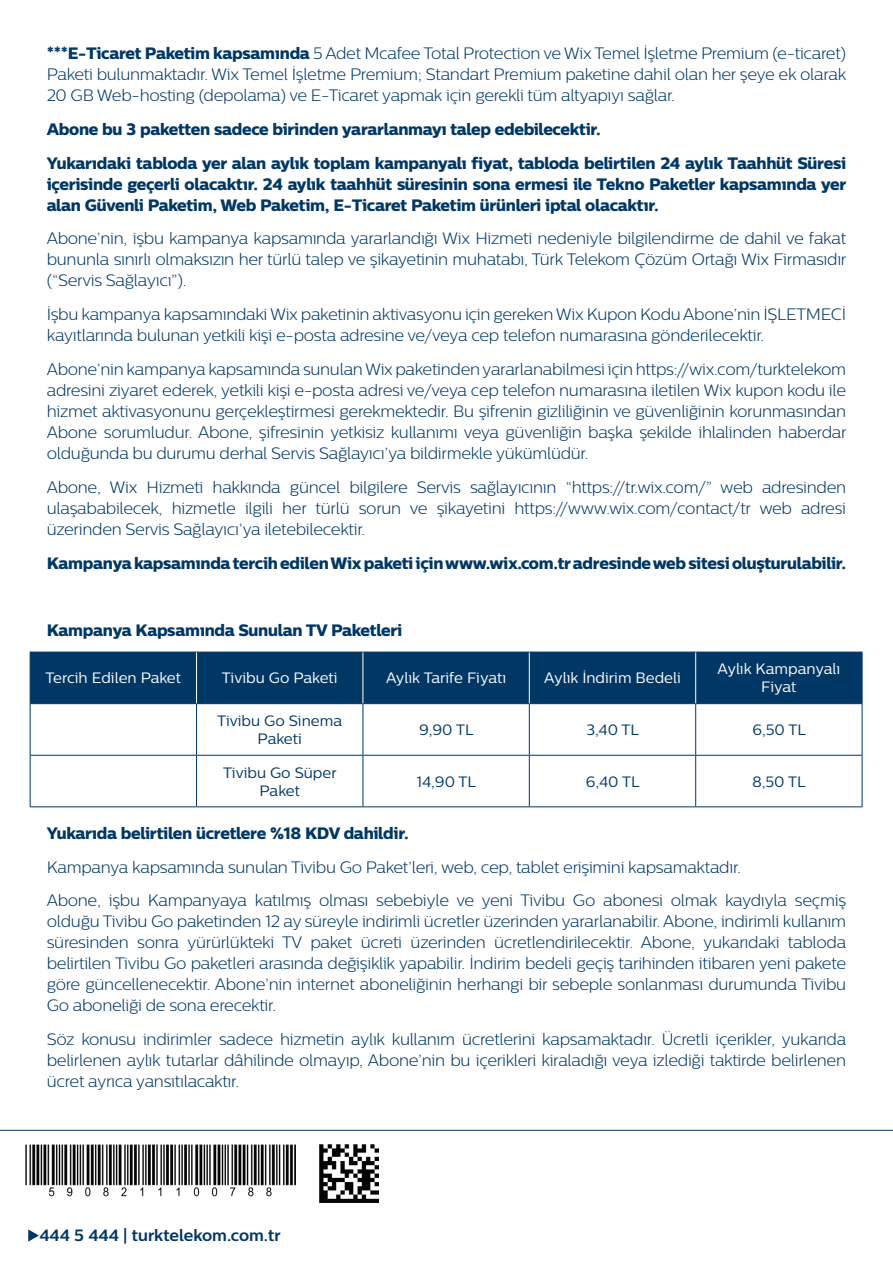
<style>
.page{position:relative;width:893px;height:1263px;background:#fff}
.page>*{position:absolute;margin:0;border:0;box-sizing:border-box;transform-origin:0 0}
.t1{font:300 16.5px/21px "Centrale Sans";letter-spacing:-.02em;color:#003765;text-align:justify}
.t2{font:16.5px/33.8px "Centrale Sans X Bold";letter-spacing:-.02em;color:#003765}
.t3{font:700 16.35px "Centrale Sans";color:#003765}
.t4{font:15px/18px "Centrale Sans";color:#fff;text-align:center}
.t5{font:15px/18px "Centrale Sans";color:#003765;text-align:center}
.s1{font-family:"Centrale Sans X Bold";font-weight:400}
</style>
<div class="page">
<svg style="left:28px;top:1229px;width:11px;height:13px"></svg>
<hr style="left:0;top:1130px;width:893px;height:1px;background:#003765">
<img style="left:26px;top:1144px;width:270px;height:53px">
<img style="left:320px;top:1144px;width:58px;height:59px">
<div style="left:31px;top:653px;width:831px;height:50px;background:#003765"></div>
<hr style="left:30px;top:652px;width:167px;height:1px;background:#003765">
<hr style="left:30px;top:652px;width:1px;height:51px;background:#003765">
<hr style="left:197px;top:652px;width:166px;height:1px;background:#003765">
<hr style="left:363px;top:652px;width:166px;height:1px;background:#003765">
<hr style="left:529px;top:652px;width:167px;height:1px;background:#003765">
<hr style="left:696px;top:652px;width:166px;height:1px;background:#003765">
<hr style="left:862px;top:652px;width:1px;height:51px;background:#003765">
<hr style="left:30px;top:703px;width:167px;height:1px;background:#003765">
<hr style="left:30px;top:704px;width:1px;height:51px;background:#003765">
<hr style="left:197px;top:703px;width:166px;height:1px;background:#003765">
<hr style="left:196px;top:704px;width:1px;height:51px;background:#003765">
<hr style="left:363px;top:703px;width:166px;height:1px;background:#003765">
<hr style="left:363px;top:704px;width:1px;height:51px;background:#003765">
<hr style="left:529px;top:703px;width:167px;height:1px;background:#003765">
<hr style="left:529px;top:704px;width:1px;height:51px;background:#003765">
<hr style="left:696px;top:703px;width:166px;height:1px;background:#003765">
<hr style="left:695px;top:704px;width:1px;height:51px;background:#003765">
<hr style="left:862px;top:704px;width:1px;height:51px;background:#003765">
<hr style="left:30px;top:755px;width:167px;height:1px;background:#003765">
<hr style="left:30px;top:756px;width:1px;height:50px;background:#003765">
<hr style="left:197px;top:755px;width:166px;height:1px;background:#003765">
<hr style="left:196px;top:756px;width:1px;height:50px;background:#003765">
<hr style="left:363px;top:755px;width:166px;height:1px;background:#003765">
<hr style="left:363px;top:756px;width:1px;height:50px;background:#003765">
<hr style="left:529px;top:755px;width:167px;height:1px;background:#003765">
<hr style="left:529px;top:756px;width:1px;height:50px;background:#003765">
<hr style="left:696px;top:755px;width:166px;height:1px;background:#003765">
<hr style="left:695px;top:756px;width:1px;height:50px;background:#003765">
<hr style="left:862px;top:756px;width:1px;height:50px;background:#003765">
<hr style="left:30px;top:806px;width:167px;height:1px;background:#003765">
<hr style="left:197px;top:806px;width:166px;height:1px;background:#003765">
<hr style="left:363px;top:806px;width:166px;height:1px;background:#003765">
<hr style="left:529px;top:806px;width:167px;height:1px;background:#003765">
<hr style="left:696px;top:806px;width:166px;height:1px;background:#003765">
<hr style="left:196px;top:652px;width:1px;height:51px;background:#fff">
<hr style="left:363px;top:652px;width:1px;height:51px;background:#fff">
<hr style="left:529px;top:652px;width:1px;height:51px;background:#fff">
<hr style="left:695px;top:652px;width:1px;height:51px;background:#fff">
<p class="t1" style="left:47px;top:43px;width:801px"><span class="s1">***E-Ticaret Paketim kapsamında</span> 5 Adet Mcafee Total Protection ve Wix Temel İşletme Premium (e-ticaret)<br>Paketi bulunmaktadır. Wix Temel İşletme Premium; Standart Premium paketine dahil olan her şeye ek olarak 20 GB Web-hosting (depolama) ve E-Ticaret yapmak için gerekli tüm altyapıyı sağlar.</p>
<p class="t2" style="left:47px;top:112px;width:801px">Abone bu 3 paketten sadece birinden yararlanmayı talep edebilecektir.<br>Yukarıdaki tabloda yer alan aylık toplam kampanyalı fiyat, tabloda belirtilen 24 aylık Taahhüt Süresi</p>
<p class="t2" style="left:47px;top:173px;width:801px;line-height:21px">içerisinde geçerli olacaktır. 24 aylık taahhüt süresinin sona ermesi ile Tekno Paketler kapsamında yer alan Güvenli Paketim, Web Paketim, E-Ticaret Paketim ürünleri iptal olacaktır.</p>
<p class="t1" style="left:47px;top:228px;width:801px">Abone’nin, işbu kampanya kapsamında yararlandığı Wix Hizmeti nedeniyle bilgilendirme de dahil ve fakat bununla sınırlı olmaksızın her türlü talep ve şikayetinin muhatabı, Türk Telekom Çözüm Ortağı Wix Firmasıdır (“Servis Sağlayıcı”).</p>
<p class="t1" style="left:47px;top:304px;width:801px">İşbu kampanya kapsamındaki Wix paketinin aktivasyonu için gereken Wix Kupon Kodu Abone’nin İŞLETMECİ kayıtlarında bulunan yetkili kişi e-posta adresine ve/veya cep telefon numarasına gönderilecektir.</p>
<p class="t1" style="left:47px;top:359px;width:801px">Abone’nin kampanya kapsamında sunulan Wix paketinden yararlanabilmesi için https://wix.com/turktelekom adresini ziyaret ederek, yetkili kişi e-posta adresi ve/veya cep telefon numarasına iletilen Wix kupon kodu ile hizmet aktivasyonunu gerçekleştirmesi gerekmektedir. Bu şifrenin gizliliğinin ve güvenliğinin korunmasından Abone sorumludur. Abone, şifresinin yetkisiz kullanımı veya güvenliğin başka şekilde ihlalinden haberdar olduğunda bu durumu derhal Servis Sağlayıcı’ya bildirmekle yükümlüdür.</p>
<p class="t1" style="left:47px;top:476px;width:801px">Abone, Wix Hizmeti hakkında güncel bilgilere Servis sağlayıcının “https://tr.wix.com/” web adresinden ulaşababilecek, hizmetle ilgili her türlü sorun ve şikayetini https://www.wix.com/contact/tr web adresi üzerinden Servis Sağlayıcı’ya iletebilecektir.</p>
<p class="t2" style="left:47px;top:546px;width:801px">Kampanya kapsamında tercih edilen Wix paketi için www.wix.com.tr adresinde web sitesi oluşturulabilir.</p>
<p class="t2" style="left:47px;top:613px;width:357px">Kampanya Kapsamında Sunulan TV Paketleri</p>
<p class="t4" style="left:46px;top:669px;width:137px">Tercih Edilen Paket</p>
<p class="t4" style="left:222px;top:669px;width:117px">Tivibu Go Paketi</p>
<p class="t4" style="left:386px;top:669px;width:122px">Aylık Tarife Fiyatı</p>
<p class="t4" style="left:544px;top:669px;width:138px">Aylık İndirim Bedeli</p>
<p class="t4" style="left:717px;top:660px;width:124px">Aylık Kampanyalı<br>Fiyat</p>
<p class="t5" style="left:217px;top:712px;width:126px">Tivibu Go Sinema<br>Paketi</p>
<p class="t5" style="left:419px;top:721px;width:56px">9,90 TL</p>
<p class="t5" style="left:586px;top:721px;width:54px">3,40 TL</p>
<p class="t5" style="left:752px;top:721px;width:55px">6,50 TL</p>
<p class="t5" style="left:223px;top:763px;width:115px">Tivibu Go Süper<br>Paket</p>
<p class="t5" style="left:417px;top:772px;width:61px">14,90 TL</p>
<p class="t5" style="left:586px;top:772px;width:55px">6,40 TL</p>
<p class="t5" style="left:752px;top:772px;width:55px">8,50 TL</p>
<p class="t2" style="left:47px;top:816px;width:363px">Yukarıda belirtilen ücretlere %18 KDV dahildir.</p>
<p class="t1" style="left:47px;top:850px;width:801px;line-height:33.8px">Kampanya kapsamında sunulan Tivibu Go Paket’leri, web, cep, tablet erişimini kapsamaktadır.<br>Abone, işbu Kampanyaya katılmış olması sebebiyle ve yeni Tivibu Go abonesi olmak kaydıyla seçmiş</p>
<p class="t1" style="left:47px;top:911px;width:801px">olduğu Tivibu Go paketinden 12 ay süreyle indirimli ücretler üzerinden yararlanabilir. Abone, indirimli kullanım süresinden sonra yürürlükteki TV paket ücreti üzerinden ücretlendirilecektir. Abone, yukarıdaki tabloda belirtilen Tivibu Go paketleri arasında değişiklik yapabilir. İndirim bedeli geçiş tarihinden itibaren yeni pakete göre güncellenecektir. Abone’nin internet aboneliğinin herhangi bir sebeple sonlanması durumunda Tivibu Go aboneliği de sona erecektir.</p>
<p class="t1" style="left:47px;top:1029px;width:801px">Söz konusu indirimler sadece hizmetin aylık kullanım ücretlerini kapsamaktadır. Ücretli içerikler, yukarıda belirlenen aylık tutarlar dâhilinde olmayıp, Abone’nin bu içerikleri kiraladığı veya izlediği taktirde belirlenen ücret ayrıca yansıtılacaktır.</p>
<p class="t3" style="left:39px;top:1225px;width:243px">444 5 444 | turktelekom.com.tr</p>
</div>
